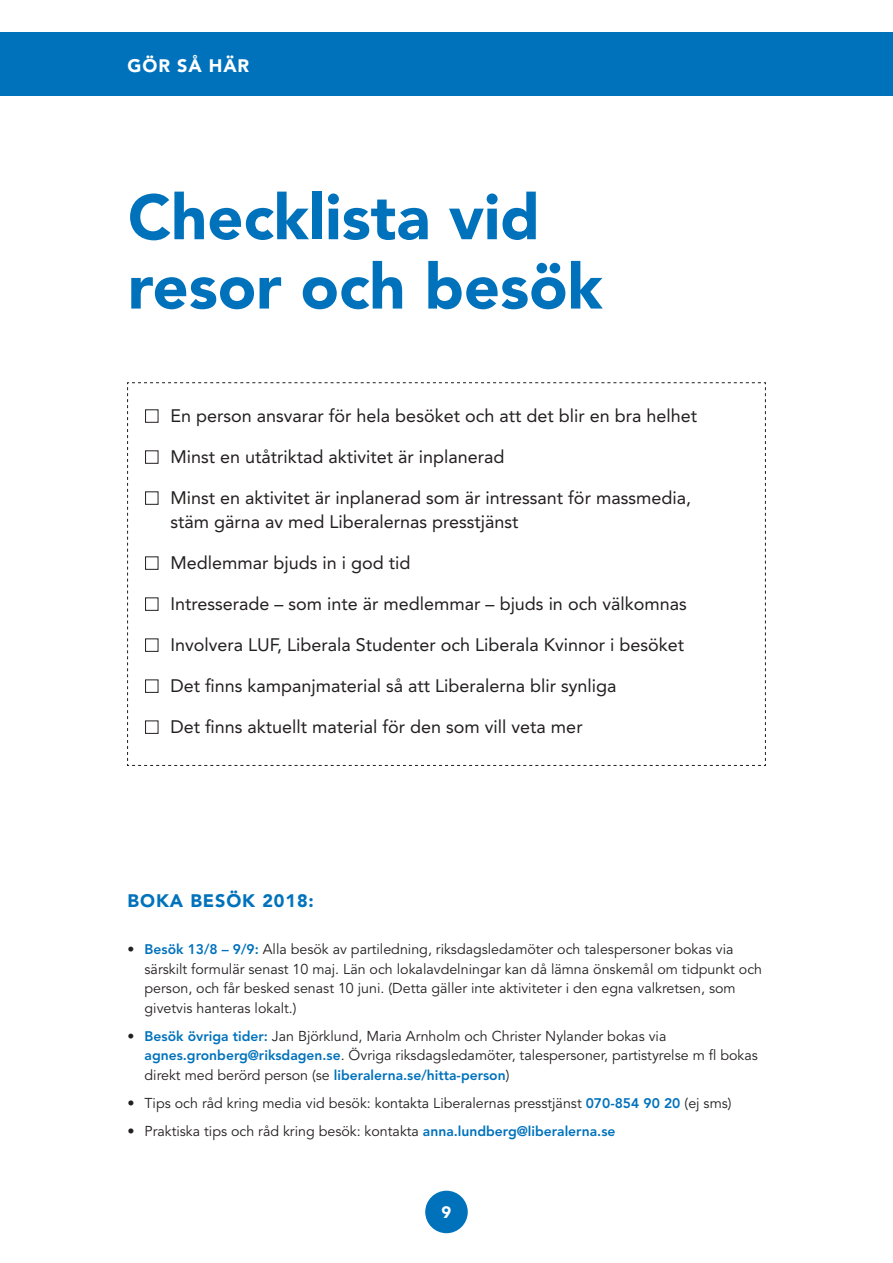
<style>
.page{position:relative;width:893px;height:1263px;background:#fff}
.page>*{position:absolute;margin:0;border:0;box-sizing:border-box;transform-origin:0 0}
.Rub1{font:900 63px/69.3px "Avenir";color:#0072bc}
.t1{font:18px/24px "Avenir";color:#231f20}
.Rub3{font:900 18px "Avenir";letter-spacing:.05em;color:#0072bc}
.Rub3-2{font:900 18px "Avenir";letter-spacing:.05em;color:#fff}
.t2{font:900 16.5px "Avenir";color:#fff}
.t3{font:14.25px/19.5px "Avenir";color:#231f20}
.t4{font:800 13.8px "Avenir";color:#0072bc}
.s1{font-weight:800;font-size:13.8px}
.s2{font-weight:800;font-size:13.8px;color:#0072bc}
.s3{font-weight:400;font-size:14.25px;color:#231f20}
</style>
<div class="page">
<div style="left:425px;top:1191px;width:43px;height:42px;background:#0072bc;border-radius:50%"></div>
<svg style="left:127px;top:382px;width:639px;height:384px"></svg>
<div style="left:0;top:32px;width:893px;height:64px;background:#0072bc"></div>
<p class="Rub3-2" style="left:128px;top:55px;width:123px">GÖR SÅ HÄR</p>
<p class="Rub1" style="left:128px;top:182px;width:476px">Checklista vid resor och besök</p>
<p class="t1" style="left:170px;top:404px;width:528px">En person ansvarar för hela besöket och att det blir en bra helhet</p>
<p class="t1" style="left:170px;top:445px;width:336px">Minst en utåtriktad aktivitet är inplanerad</p>
<p class="t1" style="left:170px;top:486px;width:522px">Minst en aktivitet är inplanerad som är intressant för massmedia, stäm gärna av med Liberalernas presstjänst</p>
<p class="t1" style="left:170px;top:551px;width:242px">Medlemmar bjuds in i god tid</p>
<p class="t1" style="left:170px;top:592px;width:518px">Intresserade – som inte är medlemmar – bjuds in och välkomnas</p>
<p class="t1" style="left:170px;top:633px;width:515px">Involvera LUF, Liberala Studenter och Liberala Kvinnor i besöket</p>
<p class="t1" style="left:170px;top:674px;width:448px">Det finns kampanjmaterial så att Liberalerna blir synliga</p>
<p class="t1" style="left:170px;top:715px;width:414px">Det finns aktuellt material för den som vill veta mer</p>
<p class="Rub3" style="left:128px;top:889px;width:188px">BOKA BESÖK 2018:</p>
<p class="t3" style="left:145px;top:940px;width:619px;text-indent:-17px"><span class="s1">•</span> <span class="s2">Besök 13/8 – 9/9:</span> Alla besök av partiledning, riksdagsledamöter och talespersoner bokas via särskilt formulär senast 10 maj. Län och lokalavdelningar kan då lämna önskemål om tidpunkt och person, och får besked senast 10 juni. (Detta gäller inte aktiviteter i den egna valkretsen, som givetvis hanteras lokalt.)</p>
<p class="t3" style="left:145px;top:1026px;width:615px;text-indent:-17px"><span class="s1">•</span> <span class="s2">Besök övriga tider:</span> Jan Björklund, Maria Arnholm och Christer Nylander bokas via <span class="s2">agnes.gronberg@riksdagen.se</span>. Övriga riksdagsledamöter, talespersoner, partistyrelse m fl bokas</p>
<p class="t4" style="left:145px;top:1067px;width:366px"><span class="s3">direkt med berörd person (se</span> liberalerna.se/hitta-person<span class="s3">)</span></p>
<p class="t3" style="left:128px;top:1093px;width:606px">• Tips och råd kring media vid besök: kontakta Liberalernas presstjänst <span class="s2">070-854 90 20</span> (ej sms)</p>
<p class="t3" style="left:128px;top:1121px;width:489px">• Praktiska tips och råd kring besök: kontakta <span class="s2">anna.lundberg@liberalerna.se</span></p>
<p class="t2" style="left:442px;top:1202px;width:11px">9</p>
</div>
